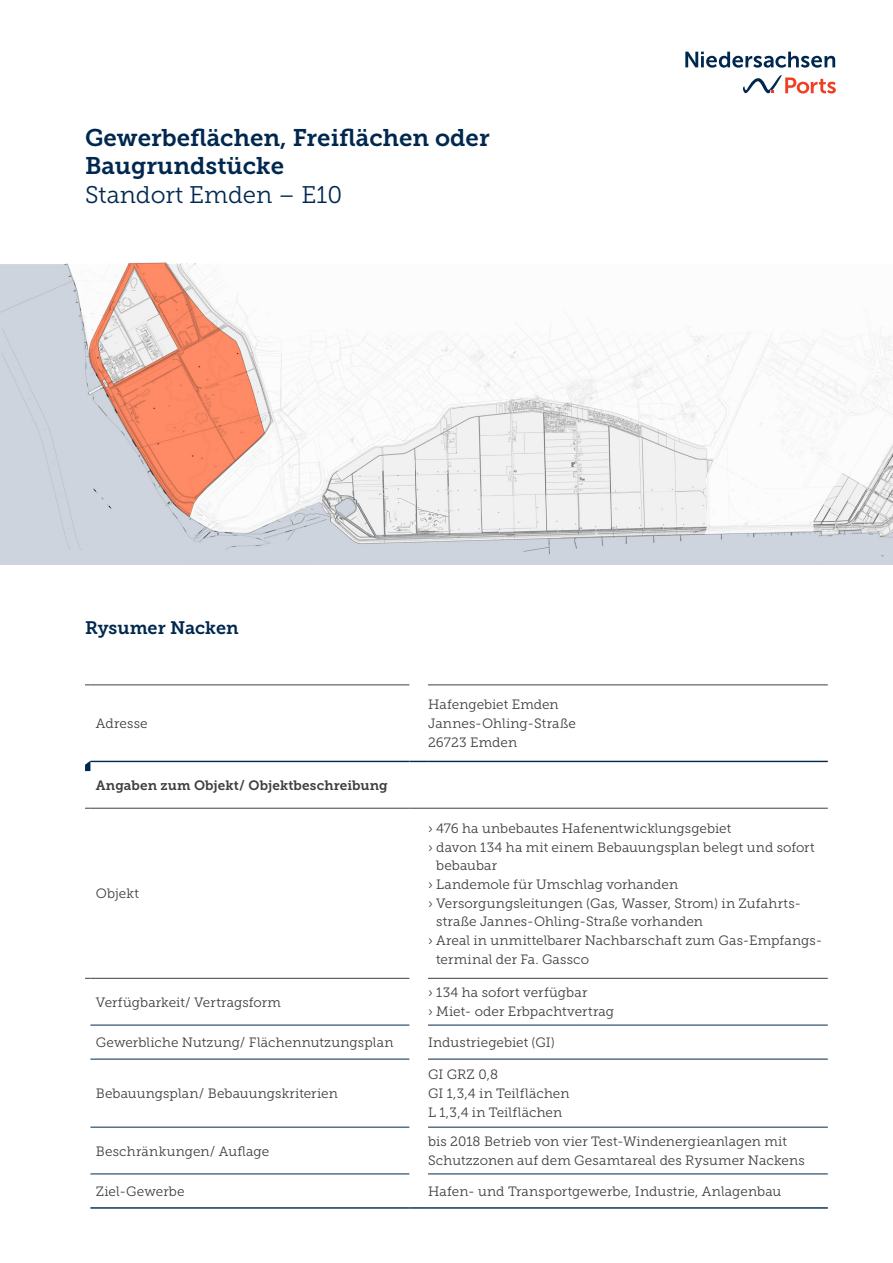
<style>
.page{position:relative;width:893px;height:1263px;background:#fff}
.page>*{position:absolute;margin:0;border:0;box-sizing:border-box;transform-origin:0 0}
.t1{font:24px/28.8px "Museo Slab 700";color:#00284f}
.t2{font:24px "Museo Slab 300";color:#00284f}
.t3{font:18px "Museo Slab 700";color:#00284f}
.t4{font:13.5px/18.6px "Museo Slab 300";letter-spacing:.005em;color:#3e3e3f}
.t5{font:13.5px "Museo Slab 700";letter-spacing:.01em;color:#3e3e3f}
</style>
<div class="page">
<img style="left:0;top:262px;width:893px;height:303px">
<hr style="left:90px;top:685px;width:319px;height:1px;background:#3e3e3f">
<hr style="left:428px;top:685px;width:400px;height:1px;background:#3e3e3f">
<hr style="left:90px;top:978px;width:319px;height:1px;background:#3e3e3f">
<hr style="left:428px;top:978px;width:400px;height:1px;background:#3e3e3f">
<hr style="left:90px;top:761px;width:319px;height:1px;background:#00284f">
<svg style="left:409px;top:761px;width:19px;height:1px"></svg>
<hr style="left:428px;top:761px;width:400px;height:1px;background:#00284f">
<hr style="left:90px;top:808px;width:319px;height:1px;background:#3e3e3f">
<svg style="left:409px;top:808px;width:19px;height:1px"></svg>
<hr style="left:428px;top:808px;width:400px;height:1px;background:#3e3e3f">
<hr style="left:90px;top:1025px;width:319px;height:1px;background:#00284f">
<hr style="left:90px;top:1059px;width:319px;height:1px;background:#00284f">
<hr style="left:90px;top:1127px;width:319px;height:1px;background:#00284f">
<hr style="left:90px;top:1174px;width:319px;height:1px;background:#00284f">
<hr style="left:428px;top:1059px;width:400px;height:1px;background:#00284f">
<hr style="left:428px;top:1127px;width:400px;height:1px;background:#00284f">
<hr style="left:428px;top:1174px;width:400px;height:1px;background:#00284f">
<hr style="left:428px;top:1025px;width:400px;height:1px;background:#00284f">
<hr style="left:428px;top:1207px;width:400px;height:1px;background:#00284f">
<hr style="left:90px;top:1207px;width:319px;height:1px;background:#00284f">
<svg style="left:409px;top:1207px;width:19px;height:1px"></svg>
<svg style="left:85px;top:761px;width:5px;height:10px"></svg>
<svg style="left:685px;top:52px;width:150px;height:16px"></svg>
<svg style="left:743px;top:75px;width:93px;height:19px"></svg>
<h1 class="t1" style="left:85px;top:123px;width:406px">Gewerbeflächen, Freiflächen oder<br>Baugrundstücke</h1>
<h1 class="t2" style="left:85px;top:182px;width:259px">Standort Emden – E10</h1>
<h2 class="t3" style="left:85px;top:618px;width:155px">Rysumer Nacken</h2>
<p class="t4" style="left:96px;top:714px;width:53px">Adresse</p>
<p class="t5" style="left:96px;top:778px;width:293px">Angaben zum Objekt/ Objektbeschreibung</p>
<p class="t4" style="left:96px;top:884px;width:45px">Objekt</p>
<p class="t4" style="left:428px;top:695px;width:149px">Hafengebiet Emden<br>Jannes-Ohling-Straße<br>26723 Emden</p>
<p class="t4" style="left:428px;top:819px;width:305px">› 476 ha unbebautes Hafenentwicklungsgebiet</p>
<p class="t4" style="left:428px;top:838px;width:388px">› davon 134 ha mit einem Bebauungsplan belegt und sofort</p>
<p class="t4" style="left:436px;top:856px;width:63px">bebaubar</p>
<p class="t4" style="left:428px;top:875px;width:252px">› Landemole für Umschlag vorhanden</p>
<p class="t4" style="left:428px;top:894px;width:375px">› Versorgungsleitungen (Gas, Wasser, Strom) in Zufahrts-</p>
<p class="t4" style="left:436px;top:912px;width:268px">straße Jannes-Ohling-Straße vorhanden</p>
<p class="t4" style="left:428px;top:931px;width:396px">› Areal in unmittelbarer Nachbarschaft zum Gas-Empfangs-</p>
<p class="t4" style="left:436px;top:950px;width:154px">terminal der Fa. Gassco</p>
<p class="t4" style="left:96px;top:993px;width:186px">Verfügbarkeit/ Vertragsform</p>
<p class="t4" style="left:428px;top:983px;width:188px">› 134 ha sofort verfügbar<br>› Miet- oder Erbpachtvertrag</p>
<p class="t4" style="left:96px;top:1033px;width:299px">Gewerbliche Nutzung/ Flächennutzungsplan</p>
<p class="t4" style="left:428px;top:1033px;width:128px">Industriegebiet (GI)</p>
<p class="t4" style="left:96px;top:1084px;width:243px">Bebauungsplan/ Bebauungskriterien</p>
<p class="t4" style="left:428px;top:1065px;width:143px">GI GRZ 0,8<br>GI 1,3,4 in Teilflächen<br>L 1,3,4 in Teilflächen</p>
<p class="t4" style="left:96px;top:1142px;width:175px">Beschränkungen/ Auflage</p>
<p class="t4" style="left:428px;top:1132px;width:378px">bis 2018 Betrieb von vier Test-Windenergieanlagen mit<br>Schutzzonen auf dem Gesamtareal des Rysumer Nackens</p>
<p class="t4" style="left:96px;top:1182px;width:90px">Ziel-Gewerbe</p>
<p class="t4" style="left:428px;top:1182px;width:355px">Hafen- und Transportgewerbe, Industrie, Anlagenbau</p>
</div>
